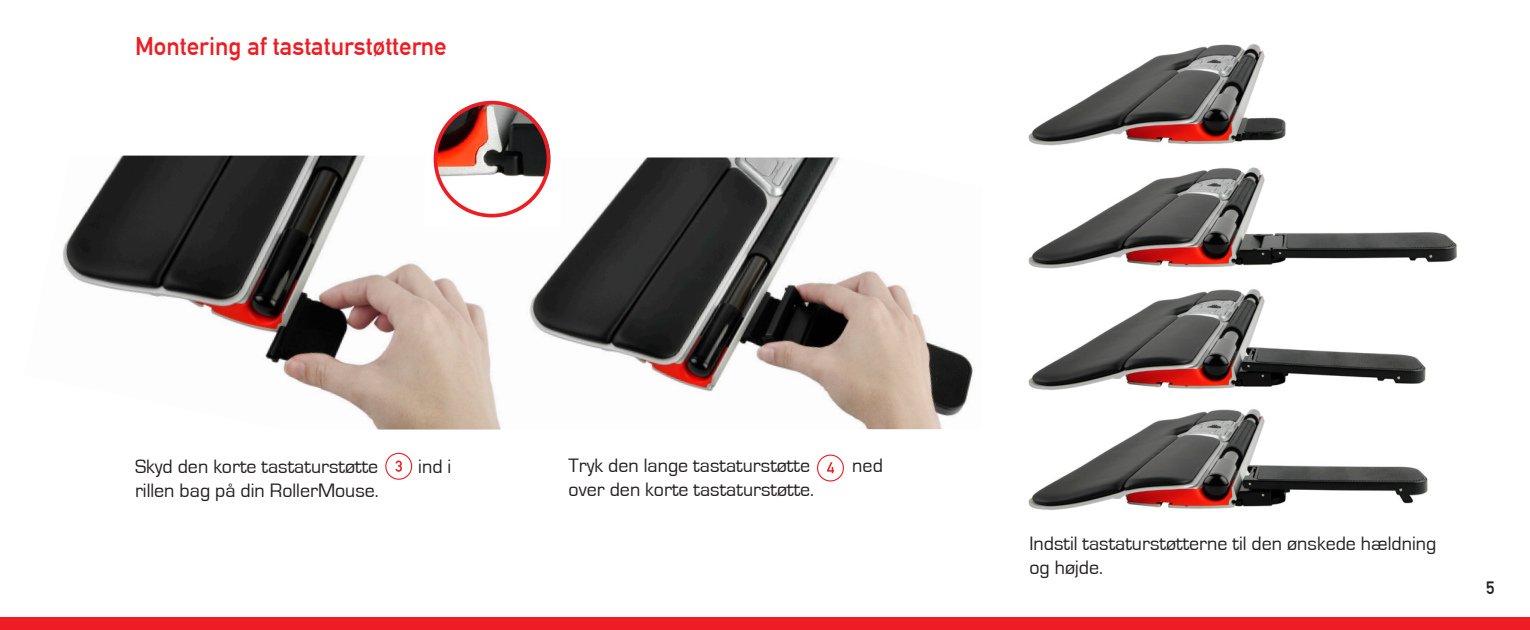
<style>
.page{position:relative;width:1530px;height:630px;background:#fff}
.page>*{position:absolute;margin:0;border:0;box-sizing:border-box;transform-origin:0 0}
.t1{font:25px "DIN1451 Com Mittelschrift";color:#ee1d23}
.t2{font:20px/24px "Eurostile";color:#231f20}
.t3{font:17.5px "DIN1451 Com Mittelschrift";color:#231f20}
</style>
<div class="page">
<img style="left:529px;top:158px;width:444px;height:271px">
<img style="left:62px;top:156px;width:439px;height:274px">
<img style="left:426px;top:100px;width:134px;height:125px">
<div style="left:0;top:618px;width:1530px;height:12px;background:#ee1d23"></div>
<div style="left:434px;top:101px;width:116px;height:116px;border:4px solid #ee1d23;border-radius:50%"></div>
<div style="left:385px;top:453px;width:27px;height:27px;border:1px solid #ee1d23;border-radius:50%"></div>
<svg style="left:395px;top:461px;width:7px;height:11px"></svg>
<div style="left:817px;top:455px;width:27px;height:27px;border:1px solid #ee1d23;border-radius:50%"></div>
<svg style="left:827px;top:462px;width:7px;height:11px"></svg>
<img style="left:1028px;top:44px;width:258px;height:102px">
<img style="left:1028px;top:167px;width:429px;height:102px">
<img style="left:1028px;top:289px;width:398px;height:101px">
<img style="left:1028px;top:409px;width:400px;height:101px">
<p class="t1" style="left:135px;top:31px;width:313px">Montering af tastaturstøtterne</p>
<p class="t2" style="left:135px;top:455px;width:245px">Skyd den korte tastaturstøtte</p>
<p class="t2" style="left:418px;top:455px;width:35px">ind i</p>
<p class="t2" style="left:135px;top:479px;width:245px">rillen bag på din RollerMouse.</p>
<p class="t2" style="left:569px;top:454px;width:316px">Tryk den lange tastaturstøtte 4 ned over den korte tastaturstøtte.</p>
<p class="t2" style="left:1029px;top:532px;width:409px">Indstil tastaturstøtterne til den ønskede hældning og højde.</p>
<p class="t3" style="left:1486px;top:578px;width:10px">5</p>
</div>
